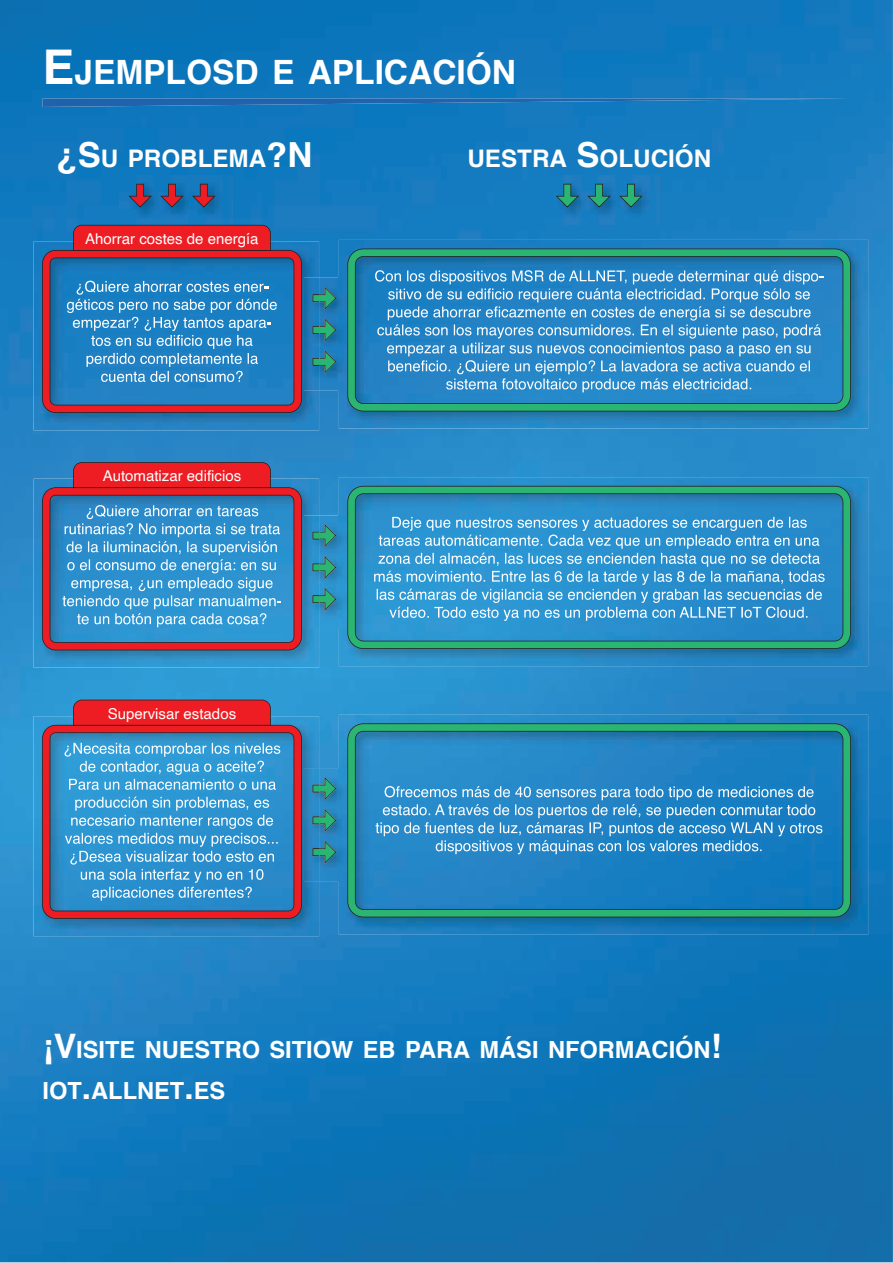
<style>
.page{position:relative;width:893px;height:1263px;background:#fff}
.page>*{position:absolute;margin:0;border:0;box-sizing:border-box;transform-origin:0 0}
.t1{font:700 33.45px "Helvetica";color:#fff}
.t2{font:700 24.15px "Helvetica";color:#fff}
.t3{font:700 23.55px/40.5px "Helvetica";color:#fff}
.t4{font:15px "Helvetica";color:#fff}
.s1{font-size:47.85px}
.s2{font-size:34.5px}
.s3{font-size:33.75px}
</style>
<div class="page">
<img style="left:0;top:0;width:893px;height:1262px">
<img style="left:319px;top:278px;width:20px;height:113px">
<img style="left:120px;top:175px;width:113px;height:50px">
<svg style="left:160px;top:184px;width:24px;height:24px"></svg>
<svg style="left:192px;top:184px;width:23px;height:24px"></svg>
<svg style="left:128px;top:184px;width:24px;height:24px"></svg>
<img style="left:547px;top:175px;width:113px;height:50px">
<svg style="left:587px;top:184px;width:24px;height:24px"></svg>
<svg style="left:619px;top:184px;width:24px;height:24px"></svg>
<svg style="left:556px;top:184px;width:23px;height:24px"></svg>
<img style="left:319px;top:515px;width:20px;height:113px">
<img style="left:319px;top:768px;width:20px;height:113px">
<img style="left:34px;top:241px;width:285px;height:189px">
<svg style="left:313px;top:318px;width:23px;height:24px"></svg>
<svg style="left:313px;top:286px;width:23px;height:24px"></svg>
<svg style="left:313px;top:350px;width:23px;height:23px"></svg>
<img style="left:34px;top:479px;width:285px;height:189px">
<svg style="left:313px;top:556px;width:23px;height:23px"></svg>
<svg style="left:313px;top:524px;width:23px;height:23px"></svg>
<svg style="left:313px;top:587px;width:23px;height:24px"></svg>
<img style="left:34px;top:716px;width:285px;height:220px">
<img style="left:304px;top:768px;width:15px;height:113px">
<svg style="left:313px;top:809px;width:23px;height:23px"></svg>
<svg style="left:313px;top:777px;width:23px;height:23px"></svg>
<svg style="left:313px;top:840px;width:23px;height:24px"></svg>
<svg style="left:42px;top:725px;width:260px;height:194px;fill:#2e92cf"></svg>
<img style="left:339px;top:240px;width:529px;height:188px">
<img style="left:339px;top:278px;width:8px;height:113px">
<svg style="left:347px;top:249px;width:504px;height:162px;fill:#2685c6"></svg>
<img style="left:339px;top:477px;width:529px;height:189px">
<img style="left:339px;top:515px;width:8px;height:113px">
<svg style="left:347px;top:486px;width:504px;height:163px;fill:#2a92ce"></svg>
<img style="left:339px;top:715px;width:529px;height:220px">
<img style="left:339px;top:768px;width:8px;height:113px">
<svg style="left:347px;top:723px;width:504px;height:194px"></svg>
<img style="left:42px;top:99px;width:808px;height:8px">
<svg style="left:42px;top:225px;width:260px;height:188px"></svg>
<svg style="left:42px;top:462px;width:260px;height:188px"></svg>
<svg style="left:73px;top:700px;width:198px;height:26px"></svg>
<h1 class="t1" style="left:43px;top:46px;width:475px"><span class="s1">E</span>JEMPLOSD E APLICACIÓN</h1>
<h2 class="t2" style="left:57px;top:139px;width:257px"><span class="s2">¿S</span>U PROBLEMA<span class="s2">?N</span></h2>
<h2 class="t2" style="left:467px;top:139px;width:245px">UESTRA <span class="s2">S</span>OLUCIÓN</h2>
<p class="t4" style="left:85px;top:227px;width:175px">Ahorrar costes de energía</p>
<p class="t4" style="left:103px;top:464px;width:140px">Automatizar edificios</p>
<p class="t4" style="left:108px;top:702px;width:130px">Supervisar estados</p>
<h3 class="t3" style="left:43px;top:1030px;width:681px"><span class="s3">¡V</span>ISITE NUESTRO SITIOW EB PARA MÁSI NFORMACIÓN<span class="s3">!<br></span>IOT<span class="s3">.</span>ALLNET<span class="s3">.</span>ES</h3>
</div>
